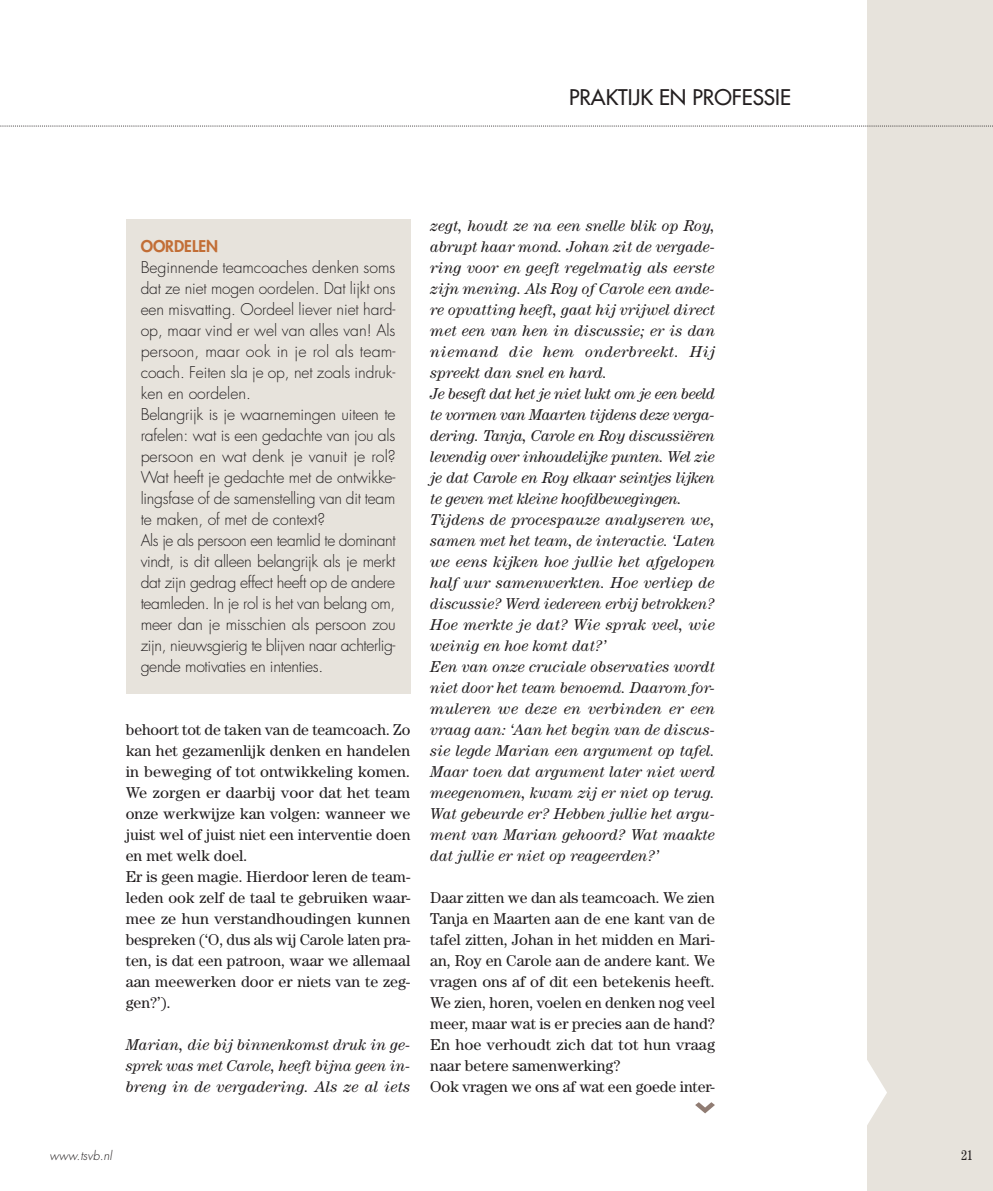
<style>
.page{position:relative;width:993px;height:1191px;background:#fff}
.page>*{position:absolute;margin:0;border:0;box-sizing:border-box;transform-origin:0 0}
.t1{font:500 21px "Futura Std";color:#231f20}
.t2{font:italic 15.75px/21px "Century Std";color:#231f20;text-align:justify}
.t3{font:15.75px/21px "Century Std";color:#231f20}
.t4{font:300 15.75px/21px "Futura Std";letter-spacing:-.01em;color:#231f20}
.t5{font:800 15.75px "Futura Std";color:#c26e36}
.t6{font:condensed 14px "Century Std";color:#231f20}
.t7{font:italic 300 12.25px "Futura Std";color:#231f20}
</style>
<div class="page">
<div style="left:866px;top:0;width:126px;height:1191px;background:#e7e3dc"></div>
<svg style="left:0;top:126px;width:991px;height:1px"></svg>
<svg style="left:866px;top:992px;width:20px;height:199px"></svg>
<svg style="left:695px;top:1102px;width:19px;height:11px"></svg>
<div style="left:126px;top:219px;width:284px;height:474px;background:#e7e3dc"></div>
<h1 class="t1" style="left:569px;top:85px;width:223px">PRAKTIJK EN PROFESSIE</h1>
<p class="t5" style="left:141px;top:240px;width:79px">OORDELEN</p>
<p class="t4" style="left:141px;top:258px;width:256px">Beginnende teamcoaches denken soms dat ze niet mogen oordelen. Dat lijkt ons een misvatting. Oordeel liever niet hard&shy;op, maar vind er wel van alles van! Als persoon, maar ook in je rol als team&shy;coach. Feiten sla je op, net zoals indruk&shy;ken en oordelen.<br>Belangrijk is je waarnemingen uiteen te rafelen: wat is een gedachte van jou als persoon en wat denk je vanuit je rol?<br>Wat heeft je gedachte met de ontwikke&shy;lingsfase of de samenstelling van dit team te maken, of met de context?<br>Als je als persoon een teamlid te dominant vindt, is dit alleen belangrijk als je merkt dat zijn gedrag effect heeft op de andere teamleden. In je rol is het van belang om, meer dan je misschien als persoon zou zijn, nieuwsgierig te blijven naar achterlig&shy;gende motivaties en intenties.</p>
<p class="t3" style="left:126px;top:721px;width:286px">behoort tot de taken van de teamcoach. Zo kan het gezamenlijk denken en handelen in beweging of tot ontwikkeling komen.<br>We zorgen er daarbij voor dat het team onze werkwijze kan volgen: wanneer we juist wel of juist niet een interventie doen en met welk doel.<br>Er is geen magie. Hierdoor leren de team&shy;leden ook zelf de taal te gebruiken waar&shy;mee ze hun verstandhoudingen kunnen bespreken (‘O, dus als wij Carole laten pra&shy;ten, is dat een patroon, waar we allemaal aan meewerken door er niets van te zeg&shy;gen?’).</p>
<p class="t2" style="left:126px;top:1036px;width:286px">Marian, die bij binnenkomst druk in ge&shy;sprek was met Carole, heeft bijna geen in&shy;breng in de vergadering. Als ze al iets</p>
<p class="t2" style="left:430px;top:217px;width:286px;text-align:left">zegt, houdt ze na een snelle blik op Roy, abrupt haar mond. Johan zit de vergade&shy;ring voor en geeft regelmatig als eerste zijn mening. Als Roy of Carole een ande&shy;re opvatting heeft, gaat hij vrijwel direct met een van hen in discussie; er is dan niemand die hem onderbreekt. Hij spreekt dan snel en hard.<br>Je beseft dat het je niet lukt om je een beeld te vormen van Maarten tijdens deze verga&shy;dering. Tanja, Carole en Roy discussiëren levendig over inhoudelijke punten. Wel zie je dat Carole en Roy elkaar seintjes lijken te geven met kleine hoofdbewegingen.<br>Tijdens de procespauze analyseren we, samen met het team, de interactie. ‘Laten we eens kijken hoe jullie het afgelopen half uur samenwerkten. Hoe verliep de discussie? Werd iedereen erbij betrokken?<br>Hoe merkte je dat? Wie sprak veel, wie weinig en hoe komt dat?’<br>Een van onze cruciale observaties wordt niet door het team benoemd. Daarom for&shy;muleren we deze en verbinden er een vraag aan: ‘Aan het begin van de discus&shy;sie legde Marian een argument op tafel.<br>Maar toen dat argument later niet werd meegenomen, kwam zij er niet op terug.<br>Wat gebeurde er? Hebben jullie het argu&shy;ment van Marian gehoord? Wat maakte dat jullie er niet op reageerden?’</p>
<p class="t3" style="left:430px;top:889px;width:286px">Daar zitten we dan als teamcoach. We zien Tanja en Maarten aan de ene kant van de tafel zitten, Johan in het midden en Mari&shy;an, Roy en Carole aan de andere kant. We vragen ons af of dit een betekenis heeft.<br>We zien, horen, voelen en denken nog veel meer, maar wat is er precies aan de hand?<br>En hoe verhoudt zich dat tot hun vraag naar betere samenwerking?<br>Ook vragen we ons af wat een goede inter-</p>
<p class="t7" style="left:50px;top:1150px;width:64px">www.tsvb.nl</p>
<p class="t6" style="left:960px;top:1147px;width:13px">21</p>
</div>
